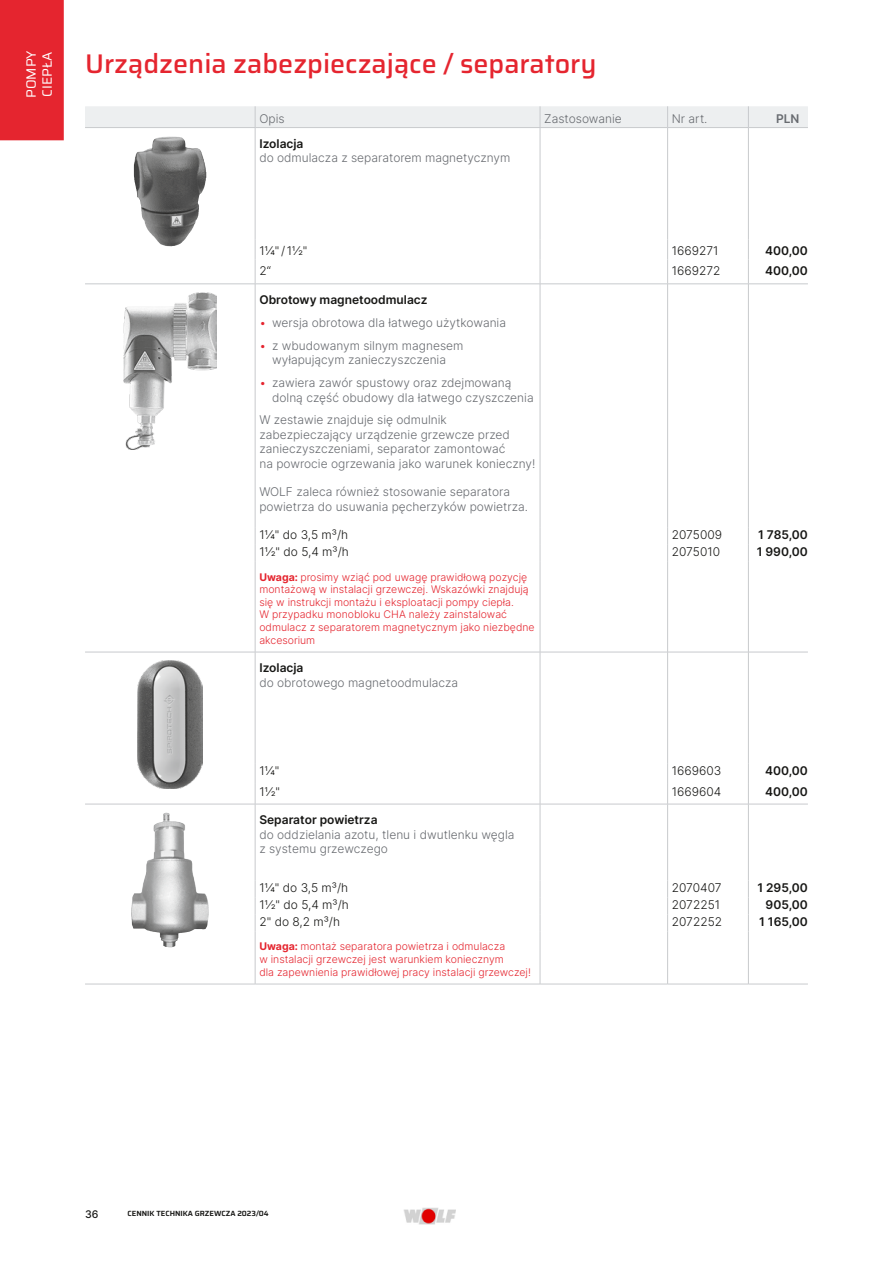
<style>
.page{position:relative;width:893px;height:1263px;background:#fff}
.page>*{position:absolute;margin:0;border:0;box-sizing:border-box;transform-origin:0 0}
.t1{font:500 27px "Saira";color:#e5252f}
.t2{font:13.5px/16.2px "Saira";color:#fff}
.t3{font:300 12px/14.4px "Inter";color:#686b70}
.t4{font:300 12px "Inter";color:#171715}
.t5{font:600 12px "Inter";color:#171715}
.t6{font:600 12px "Inter";color:#686b70}
.t7{font:300 10.5px/12.6px "Inter";color:#e5252f}
.t8{font:500 10.5px "Inter";color:#171715}
.t9{font:600 7.5px "Saira";color:#171715}
.s1{color:#e5252f}
.s2{font-weight:700}
</style>
<div class="page">
<img style="left:404px;top:1208px;width:51px;height:16px">
<div style="left:0;top:0;width:64px;height:140px;background:#e5252f"></div>
<hr style="left:85px;top:804px;width:170px;height:1px;background:#c8cacd">
<hr style="left:255px;top:804px;width:285px;height:1px;background:#c8cacd">
<hr style="left:540px;top:804px;width:128px;height:1px;background:#c8cacd">
<hr style="left:668px;top:804px;width:80px;height:1px;background:#c8cacd">
<hr style="left:748px;top:804px;width:60px;height:1px;background:#c8cacd">
<div style="left:85px;top:106px;width:723px;height:21px;background:#edeff0"></div>
<hr style="left:85px;top:127px;width:170px;height:1px;background:#c8cacd">
<hr style="left:255px;top:127px;width:285px;height:1px;background:#c8cacd">
<hr style="left:540px;top:127px;width:128px;height:1px;background:#c8cacd">
<hr style="left:668px;top:127px;width:80px;height:1px;background:#c8cacd">
<hr style="left:748px;top:127px;width:60px;height:1px;background:#c8cacd">
<hr style="left:255px;top:562px;width:1px;height:90px;background:#c8cacd">
<hr style="left:540px;top:562px;width:1px;height:90px;background:#c8cacd">
<hr style="left:667px;top:562px;width:1px;height:90px;background:#c8cacd">
<hr style="left:748px;top:562px;width:1px;height:90px;background:#c8cacd">
<hr style="left:85px;top:984px;width:170px;height:1px;background:#c8cacd">
<hr style="left:255px;top:804px;width:1px;height:77px;background:#c8cacd">
<hr style="left:540px;top:804px;width:1px;height:77px;background:#c8cacd">
<hr style="left:667px;top:804px;width:1px;height:77px;background:#c8cacd">
<hr style="left:748px;top:804px;width:1px;height:77px;background:#c8cacd">
<svg style="left:255px;top:880px;width:1px;height:52px"></svg>
<svg style="left:540px;top:880px;width:1px;height:52px"></svg>
<svg style="left:667px;top:880px;width:1px;height:52px"></svg>
<svg style="left:748px;top:880px;width:1px;height:52px"></svg>
<hr style="left:255px;top:932px;width:1px;height:52px;background:#c8cacd">
<hr style="left:540px;top:932px;width:1px;height:52px;background:#c8cacd">
<hr style="left:667px;top:932px;width:1px;height:52px;background:#c8cacd">
<hr style="left:748px;top:932px;width:1px;height:52px;background:#c8cacd">
<hr style="left:255px;top:984px;width:285px;height:1px;background:#c8cacd">
<hr style="left:540px;top:984px;width:128px;height:1px;background:#c8cacd">
<hr style="left:668px;top:984px;width:80px;height:1px;background:#c8cacd">
<hr style="left:748px;top:984px;width:60px;height:1px;background:#c8cacd">
<hr style="left:85px;top:284px;width:170px;height:1px;background:#c8cacd">
<hr style="left:255px;top:128px;width:1px;height:111px;background:#c8cacd">
<hr style="left:540px;top:128px;width:1px;height:111px;background:#c8cacd">
<hr style="left:667px;top:128px;width:1px;height:111px;background:#c8cacd">
<hr style="left:748px;top:128px;width:1px;height:111px;background:#c8cacd">
<svg style="left:255px;top:239px;width:1px;height:45px"></svg>
<svg style="left:540px;top:239px;width:1px;height:45px"></svg>
<svg style="left:667px;top:239px;width:1px;height:45px"></svg>
<svg style="left:748px;top:239px;width:1px;height:45px"></svg>
<hr style="left:255px;top:284px;width:285px;height:1px;background:#c8cacd">
<hr style="left:540px;top:284px;width:128px;height:1px;background:#c8cacd">
<hr style="left:668px;top:284px;width:80px;height:1px;background:#c8cacd">
<hr style="left:748px;top:284px;width:60px;height:1px;background:#c8cacd">
<hr style="left:255px;top:284px;width:1px;height:244px;background:#c8cacd">
<hr style="left:540px;top:284px;width:1px;height:244px;background:#c8cacd">
<hr style="left:667px;top:284px;width:1px;height:244px;background:#c8cacd">
<hr style="left:748px;top:284px;width:1px;height:244px;background:#c8cacd">
<svg style="left:255px;top:528px;width:1px;height:34px"></svg>
<svg style="left:540px;top:528px;width:1px;height:34px"></svg>
<svg style="left:667px;top:528px;width:1px;height:34px"></svg>
<svg style="left:748px;top:528px;width:1px;height:34px"></svg>
<hr style="left:255px;top:652px;width:1px;height:112px;background:#c8cacd">
<hr style="left:540px;top:652px;width:1px;height:112px;background:#c8cacd">
<hr style="left:667px;top:652px;width:1px;height:112px;background:#c8cacd">
<hr style="left:748px;top:652px;width:1px;height:112px;background:#c8cacd">
<svg style="left:255px;top:764px;width:1px;height:40px"></svg>
<svg style="left:540px;top:764px;width:1px;height:40px"></svg>
<svg style="left:667px;top:764px;width:1px;height:40px"></svg>
<svg style="left:748px;top:764px;width:1px;height:40px"></svg>
<hr style="left:85px;top:652px;width:170px;height:1px;background:#c8cacd">
<hr style="left:255px;top:652px;width:285px;height:1px;background:#c8cacd">
<hr style="left:540px;top:652px;width:128px;height:1px;background:#c8cacd">
<hr style="left:668px;top:652px;width:80px;height:1px;background:#c8cacd">
<hr style="left:748px;top:652px;width:60px;height:1px;background:#c8cacd">
<img style="left:134px;top:137px;width:51px;height:109px">
<img style="left:124px;top:292px;width:93px;height:157px">
<img style="left:137px;top:660px;width:66px;height:128px">
<img style="left:131px;top:812px;width:61px;height:135px">
<p class="t2" style="left:22px;top:98px;width:49px;rotate:-90deg">POMPY<br>CIEPŁA</p>
<h1 class="t1" style="left:85px;top:42px;width:513px">Urządzenia zabezpieczające / separatory</h1>
<p class="t3" style="left:259px;top:111px;width:27px">Opis</p>
<p class="t3" style="left:544px;top:111px;width:79px">Zastosowanie</p>
<p class="t3" style="left:672px;top:111px;width:37px">Nr art.</p>
<p class="t6" style="left:776px;top:110px;width:25px">PLN</p>
<p class="t5" style="left:259px;top:135px;width:46px">Izolacja</p>
<p class="t3" style="left:259px;top:150px;width:253px">do odmulacza z separatorem magnetycznym</p>
<p class="t4" style="left:259px;top:242px;width:50px">1¼"/ 1½"</p>
<p class="t4" style="left:672px;top:242px;width:48px">1669271</p>
<p class="t5" style="left:765px;top:242px;width:44px">400,00</p>
<p class="t4" style="left:259px;top:262px;width:13px">2“</p>
<p class="t4" style="left:672px;top:262px;width:50px">1669272</p>
<p class="t5" style="left:765px;top:262px;width:44px">400,00</p>
<p class="t5" style="left:259px;top:291px;width:170px">Obrotowy magnetoodmulacz</p>
<p class="t3" style="left:259px;top:315px;width:248px"><span class="s1">•</span> wersja obrotowa dla łatwego użytkowania</p>
<p class="t3" style="left:259px;top:338px;width:206px;text-align:center"><span class="s1">•</span> z wbudowanym silnym magnesem wyłapującym zanieczyszczenia</p>
<p class="t3" style="left:272px;top:375px;width:263px;text-indent:-13px"><span class="s1">•</span> zawiera zawór spustowy oraz zdejmowaną dolną część obudowy dla łatwego czyszczenia</p>
<p class="t3" style="left:259px;top:413px;width:278px">W zestawie znajduje się odmulnik zabezpieczający urządzenie grzewcze przed zanieczyszczeniami, separator zamontować<br>na powrocie ogrzewania jako warunek konieczny!</p>
<p class="t3" style="left:259px;top:485px;width:270px">WOLF zaleca również stosowanie separatora powietrza do usuwania pęcherzyków powietrza.</p>
<p class="t4" style="left:259px;top:526px;width:90px">1¼" do 3,5 m³/h</p>
<p class="t4" style="left:672px;top:526px;width:52px">2075009</p>
<p class="t5" style="left:758px;top:526px;width:51px">1 785,00</p>
<p class="t4" style="left:259px;top:543px;width:91px">1½" do 5,4 m³/h</p>
<p class="t4" style="left:672px;top:543px;width:50px">2075010</p>
<p class="t5" style="left:757px;top:543px;width:53px">1 990,00</p>
<p class="t7" style="left:259px;top:570px;width:277px"><span class="s2">Uwaga:</span> prosimy wziąć pod uwagę prawidłową pozycję montażową w instalacji grzewczej. Wskazówki znajdują się w instrukcji montażu i eksploatacji pompy ciepła.<br>W przypadku monobloku CHA należy zainstalować odmulacz z separatorem magnetycznym jako niezbędne akcesorium</p>
<p class="t5" style="left:259px;top:659px;width:46px">Izolacja</p>
<p class="t3" style="left:259px;top:675px;width:200px">do obrotowego magnetoodmulacza</p>
<p class="t4" style="left:259px;top:762px;width:22px">1¼"</p>
<p class="t4" style="left:672px;top:762px;width:51px">1669603</p>
<p class="t5" style="left:765px;top:762px;width:44px">400,00</p>
<p class="t4" style="left:259px;top:782px;width:22px">1½"</p>
<p class="t4" style="left:672px;top:782px;width:51px">1669604</p>
<p class="t5" style="left:765px;top:782px;width:44px">400,00</p>
<p class="t5" style="left:259px;top:811px;width:120px">Separator powietrza</p>
<p class="t3" style="left:259px;top:827px;width:257px">do oddzielania azotu, tlenu i dwutlenku węgla z systemu grzewczego</p>
<p class="t4" style="left:259px;top:879px;width:90px">1¼" do 3,5 m³/h</p>
<p class="t4" style="left:672px;top:879px;width:51px">2070407</p>
<p class="t5" style="left:757px;top:879px;width:52px">1 295,00</p>
<p class="t4" style="left:259px;top:896px;width:91px">1½" do 5,4 m³/h</p>
<p class="t4" style="left:672px;top:896px;width:50px">2072251</p>
<p class="t5" style="left:766px;top:896px;width:44px">905,00</p>
<p class="t4" style="left:259px;top:913px;width:82px">2" do 8,2 m³/h</p>
<p class="t4" style="left:672px;top:913px;width:52px">2072252</p>
<p class="t5" style="left:759px;top:913px;width:50px">1 165,00</p>
<p class="t7" style="left:259px;top:940px;width:273px"><span class="s2">Uwaga:</span> montaż separatora powietrza i odmulacza<br>w instalacji grzewczej jest warunkiem koniecznym<br>dla zapewnienia prawidłowej pracy instalacji grzewczej!</p>
<p class="t8" style="left:85px;top:1206px;width:15px">36</p>
<p class="t9" style="left:128px;top:1207px;width:143px">CENNIK TECHNIKA GRZEWCZA 2023/04</p>
</div>
